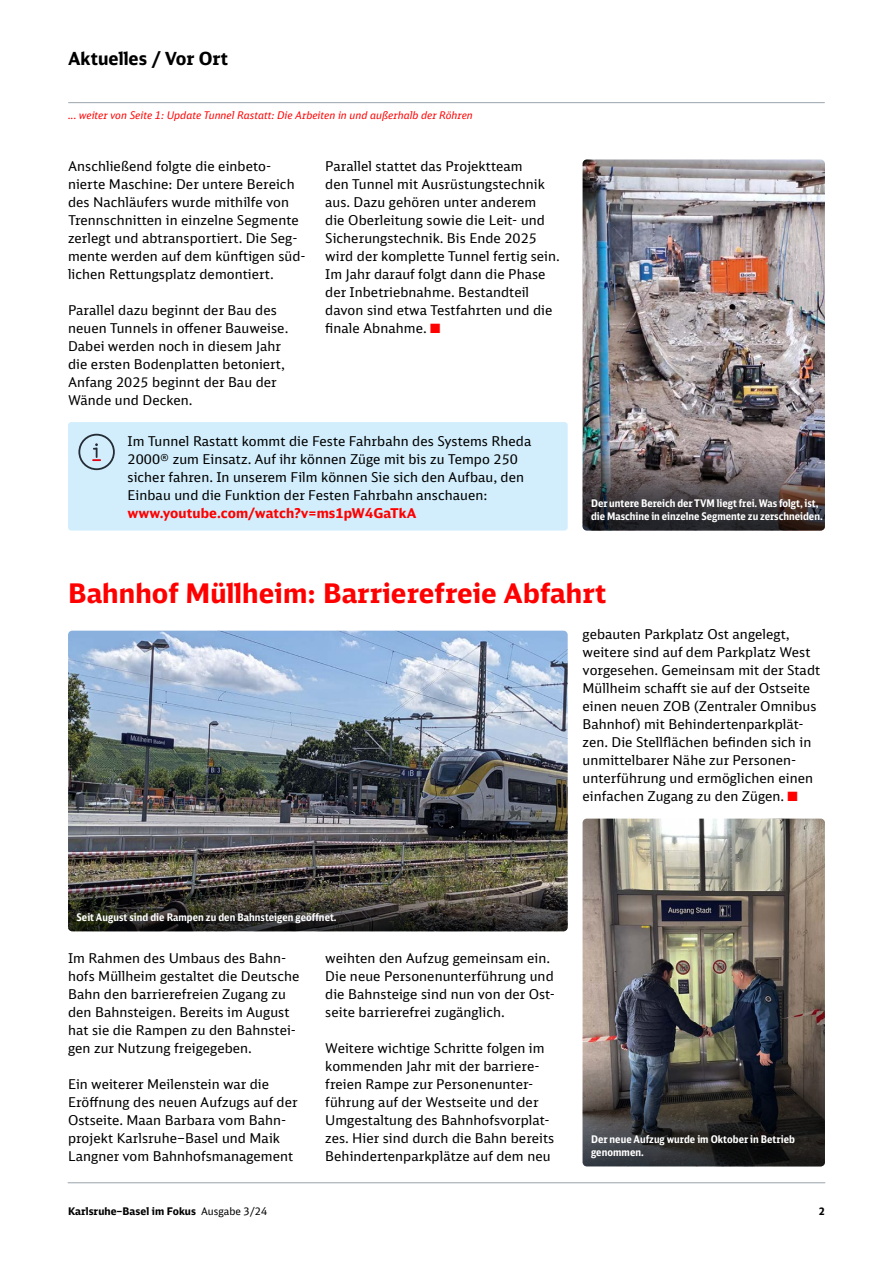
<style>
.page{position:relative;width:893px;height:1263px;background:#fff}
.page>*{position:absolute;margin:0;border:0;box-sizing:border-box;transform-origin:0 0}
.t1{font:700 27px "DB Neo Sans";letter-spacing:.005em;color:#f00}
.t2{font:700 18px "DB Neo Sans";letter-spacing:.005em;color:#000}
.t3{font:13.5px/18px "DB Neo Sans";letter-spacing:.005em;color:#000}
.t4{font:700 condensed 10.5px/12.6px "DB Neo Sans";color:#fff}
.t5{font:italic 10.5px "DB Neo Sans";letter-spacing:.005em;color:#f00}
.t6{font:700 10.5px "DB Neo Sans";letter-spacing:.005em;color:#000}
.s1{color:#f00}
.s2{font-weight:700;color:#f00}
.s3{font-weight:400}
</style>
<div class="page">
<hr style="left:68px;top:1182px;width:757px;height:1px;background:#a5aeb4">
<hr style="left:69px;top:102px;width:755px;height:1px;background:#a5aeb4">
<img style="left:583px;top:159px;width:242px;height:372px">
<div style="left:68px;top:422px;width:500px;height:109px;background:#d2eefc;border-radius:3px"></div>
<img style="left:68px;top:631px;width:500px;height:300px">
<img style="left:583px;top:819px;width:242px;height:347px">
<svg style="left:78px;top:434px;width:37px;height:36px"></svg>
<h2 class="t2" style="left:68px;top:47px;width:161px">Aktuelles / Vor Ort</h2>
<p class="t5" style="left:68px;top:108px;width:406px">... weiter von Seite 1: Update Tunnel Rastatt: Die Arbeiten in und außerhalb der Röhren</p>
<p class="t3" style="left:68px;top:156px;width:239px">Anschließend folgte die einbeto&shy;nierte Maschine: Der untere Bereich des Nachläufers wurde mithilfe von Trennschnitten in einzelne Segmente zerlegt und abtransportiert. Die Seg&shy;mente werden auf dem künftigen süd&shy;lichen Rettungsplatz demontiert.</p>
<p class="t3" style="left:68px;top:300px;width:222px">Parallel dazu beginnt der Bau des neuen Tunnels in offener Bauweise.<br>Dabei werden noch in diesem Jahr die ersten Bodenplatten betoniert,<br>Anfang 2025 beginnt der Bau der<br>Wände und Decken.</p>
<p class="t3" style="left:325px;top:156px;width:236px">Parallel stattet das Projektteam<br>den Tunnel mit Ausrüstungstechnik aus. Dazu gehören unter anderem<br>die Oberleitung sowie die Leit- und Sicherungstechnik. Bis Ende 2025 wird der komplette Tunnel fertig sein.<br>Im Jahr darauf folgt dann die Phase der Inbetriebnahme. Bestandteil davon sind etwa Testfahrten und die finale Abnahme. <span class="s1">■</span></p>
<p class="t3" style="left:128px;top:432px;width:405px">Im Tunnel Rastatt kommt die Feste Fahrbahn des Systems Rheda 2000® zum Einsatz. Auf ihr können Züge mit bis zu Tempo 250 sicher fahren. In unserem Film können Sie sich den Aufbau, den Einbau und die Funktion der Festen Fahrbahn anschauen: <span class="s2">www.youtube.com/watch?v=ms1pW4GaTkA</span></p>
<p class="t4" style="left:591px;top:497px;width:233px">Der untere Bereich der TVM liegt frei. Was folgt, ist, die Maschine in einzelne Segmente zu zerschneiden.</p>
<h2 class="t1" style="left:68px;top:576px;width:540px">Bahnhof Müllheim: Barrierefreie Abfahrt</h2>
<p class="t3" style="left:583px;top:624px;width:239px">gebauten Parkplatz Ost angelegt, weitere sind auf dem Parkplatz West vorgesehen. Gemeinsam mit der Stadt Müllheim schafft sie auf der Ostseite einen neuen ZOB (Zentraler Omnibus Bahnhof) mit Behindertenparkplät&shy;zen. Die Stellflächen befinden sich in unmittelbarer Nähe zur Personen&shy;unterführung und ermöglichen einen einfachen Zugang zu den Zügen. <span class="s1">■</span></p>
<p class="t4" style="left:77px;top:910px;width:262px">Seit August sind die Rampen zu den Bahnsteigen geöffnet.</p>
<p class="t3" style="left:68px;top:948px;width:233px">Im Rahmen des Umbaus des Bahn&shy;hofs Müllheim gestaltet die Deutsche Bahn den barrierefreien Zugang zu den Bahnsteigen. Bereits im August hat sie die Rampen zu den Bahnstei&shy;gen zur Nutzung freigegeben.</p>
<p class="t3" style="left:68px;top:1074px;width:231px">Ein weiterer Meilenstein war die Eröffnung des neuen Aufzugs auf der Ostseite. Maan Barbara vom Bahn&shy;projekt Karlsruhe–Basel und Maik Langner vom Bahnhofsmanagement</p>
<p class="t3" style="left:325px;top:948px;width:231px">weihten den Aufzug gemeinsam ein.<br>Die neue Personenunterführung und die Bahnsteige sind nun von der Ost&shy;seite barrierefrei zugänglich.</p>
<p class="t3" style="left:325px;top:1038px;width:230px">Weitere wichtige Schritte folgen im kommenden Jahr mit der barriere&shy;freien Rampe zur Personenunter&shy;führung auf der Westseite und der Umgestaltung des Bahnhofsvorplat&shy;zes. Hier sind durch die Bahn bereits Behindertenparkplätze auf dem neu</p>
<p class="t4" style="left:591px;top:1133px;width:205px">Der neue Aufzug wurde im Oktober in Betrieb genommen.</p>
<p class="t6" style="left:68px;top:1205px;width:201px">Karlsruhe–Basel im Fokus <span class="s3">Ausgabe 3/24</span></p>
<p class="t6" style="left:819px;top:1205px;width:8px">2</p>
</div>
